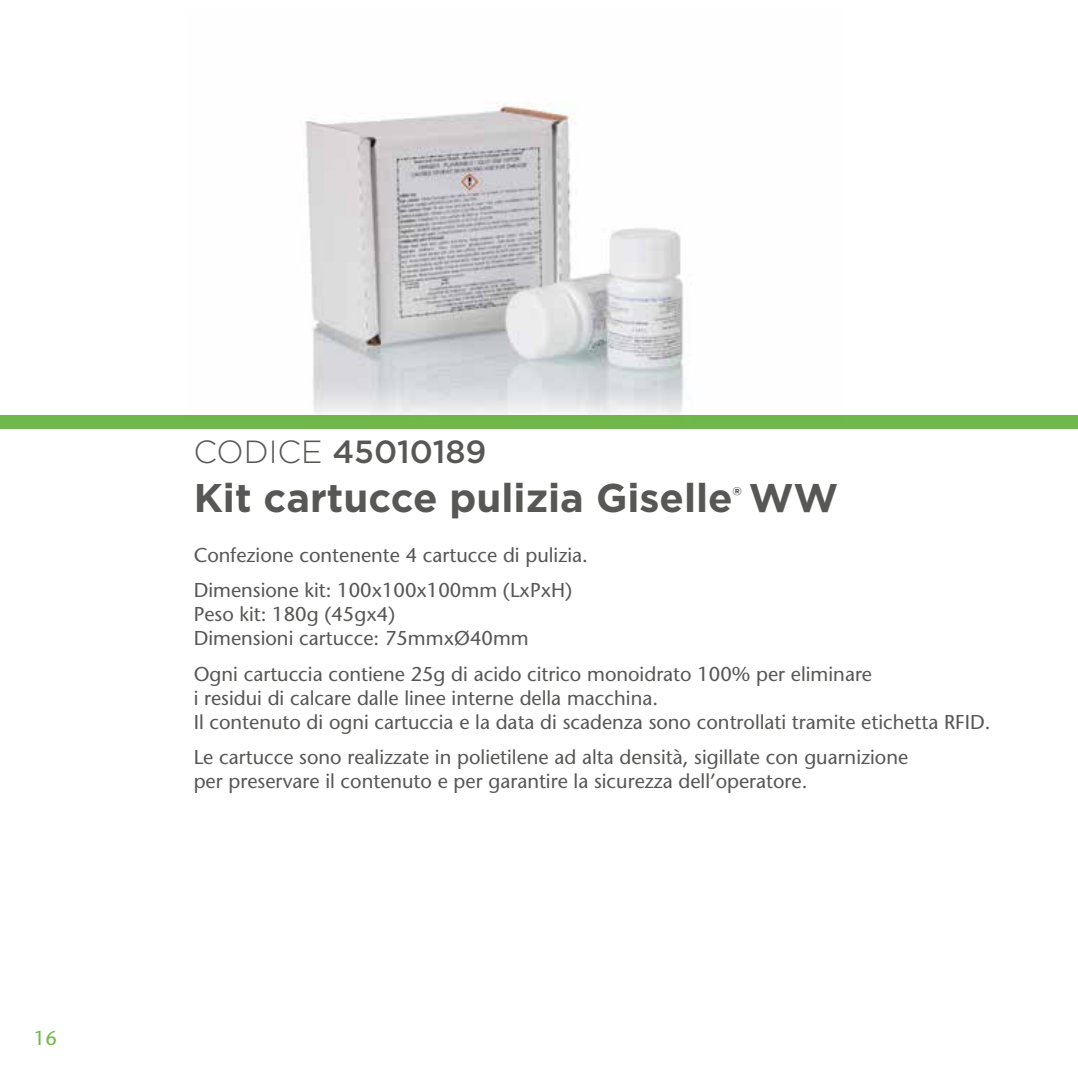
<style>
.page{position:relative;width:1078px;height:1078px;background:#fff}
.page>*{position:absolute;margin:0;border:0;box-sizing:border-box;transform-origin:0 0}
.t1{font:700 40px "Gotham";color:#575756}
.t2{font:500 32px "Gotham";color:#575756}
.t3{font:20px/24px "Stone Sans";color:#575756}
.t4{font:20px "Stone Sans LT";color:#71b84c}
.s1{font-weight:300}
</style>
<div class="page">
<img style="left:305px;top:102px;width:379px;height:312px">
<div style="left:0;top:414px;width:1077px;height:14px;background:#71b84c"></div>
<p class="t4" style="left:34px;top:1026px;width:24px">16</p>
<h2 class="t2" style="left:193px;top:430px;width:294px"><span class="s1">CODICE</span> 45010189</h2>
<h1 class="t1" style="left:194px;top:471px;width:646px">Kit cartucce pulizia Giselle<sup>®</sup> WW</h1>
<p class="t3" style="left:194px;top:537px;width:395px;line-height:35.4px">Confezione contenente 4 cartucce di pulizia.<br>Dimensione kit: 100x100x100mm (LxPxH)</p>
<p class="t3" style="left:194px;top:602px;width:336px">Peso kit: 180g (45gx4)<br>Dimensioni cartucce: 75mmxØ40mm</p>
<p class="t3" style="left:194px;top:661px;width:798px">Ogni cartuccia contiene 25g di acido citrico monoidrato 100% per eliminare<br>i residui di calcare dalle linee interne della macchina.<br>Il contenuto di ogni cartuccia e la data di scadenza sono controllati tramite etichetta RFID.</p>
<p class="t3" style="left:194px;top:744px;width:715px">Le cartucce sono realizzate in polietilene ad alta densità, sigillate con guarnizione per preservare il contenuto e per garantire la sicurezza dell’operatore.</p>
</div>
